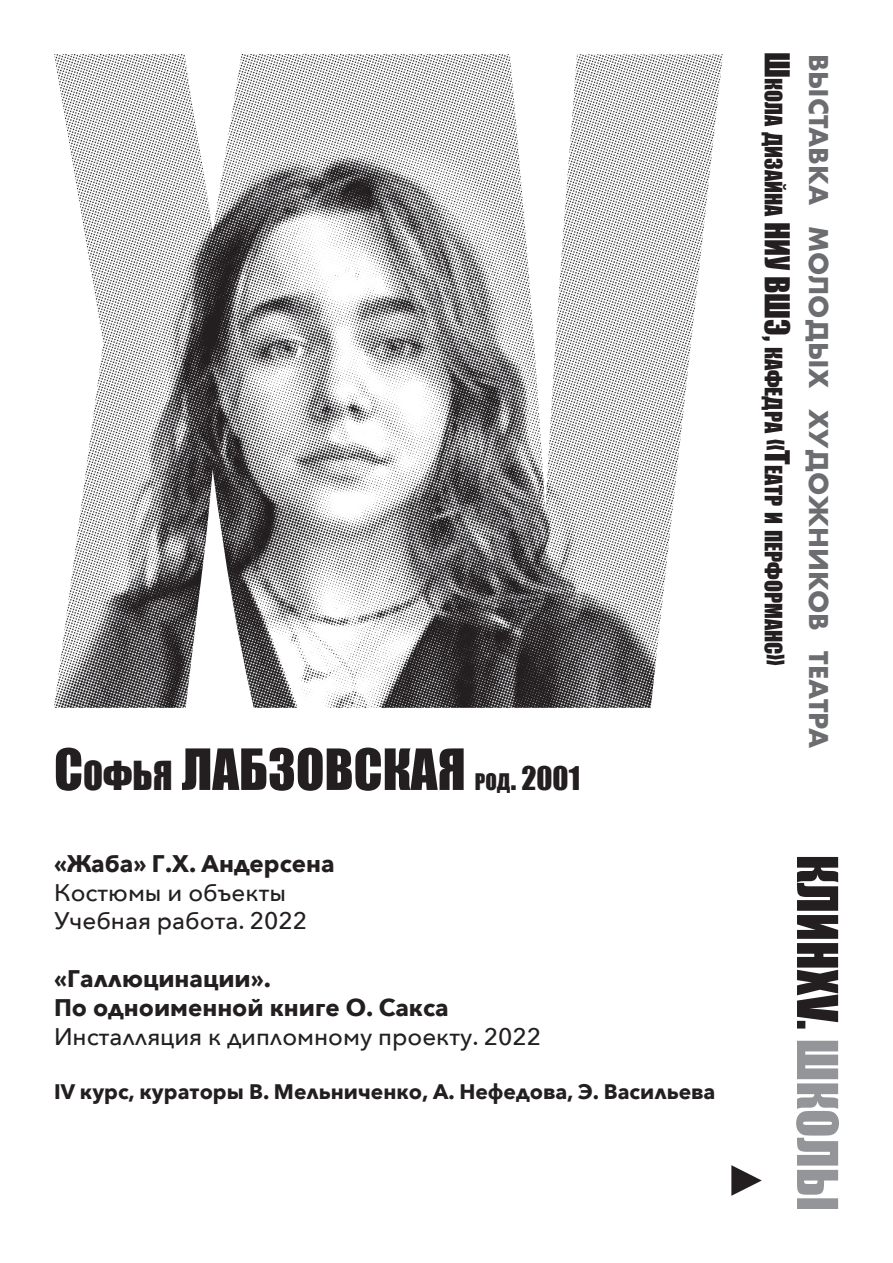
<style>
.page{position:relative;width:893px;height:1263px;background:#fff}
.page>*{position:absolute;margin:0;border:0;box-sizing:border-box;transform-origin:0 0}
.t1{font:52.5px "Impact";color:#231f20}
.t2{font:30px "Impact";color:#231f20}
.t3{font:700 25.2px "Futura";color:#6c6d70}
.t4{font:500 24px/28.8px "Avenir Next";color:#231f20}
.t5{font:700 24px/28.8px "Avenir Next";color:#231f20}
.t6{font:22.05px "Impact";color:#231f20}
.t7{font:700 21px "Avenir Next";color:#231f20}
.s1{font-size:36.75px}
.s2{font-size:21px}
.s3{font-size:31.5px}
</style>
<div class="page">
<img style="left:54px;top:54px;width:669px;height:654px">
<svg style="left:796px;top:1041px;width:43px;height:168px"></svg>
<svg style="left:797px;top:857px;width:41px;height:171px"></svg>
<svg style="left:731px;top:1165px;width:31px;height:31px"></svg>
<h1 class="t1" style="left:54px;top:729px;width:243px">С<span class="s1">офья</span> ЛАБЗОВС</h1>
<h1 class="t1" style="left:383px;top:729px;width:56px">КАЯ</h1>
<p class="t2" style="left:475px;top:755px;width:107px"><span class="s2">род</span>. 2001</p>
<p class="t5" style="left:54px;top:848px;width:282px">«Жаба» Г.Х. Андерсена</p>
<p class="t4" style="left:54px;top:877px;width:254px">Костюмы и объекты<br>Учебная работа. 2022</p>
<p class="t5" style="left:54px;top:964px;width:396px">«Галлюцинации».<br>По одноименной книге О. Сакса</p>
<p class="t4" style="left:54px;top:1021px;width:489px">Инсталляция к дипломному проекту. 2022</p>
<p class="t7" style="left:54px;top:1073px;width:663px">IV курс, кураторы В. Мельниченко, А. Нефедова, Э. Васильева</p>
<p class="t6" style="left:790px;top:52px;width:615px;rotate:90deg"><span class="s3">Ш</span>кола дизайна <span class="s3">НИУ ВШЭ,</span> кафедра <span class="s3">«Т</span>еатр и перформанс<span class="s3">»</span></p>
<p class="t3" style="left:837px;top:54px;width:696px;rotate:90deg">выставка молодых художников театра</p>
</div>
